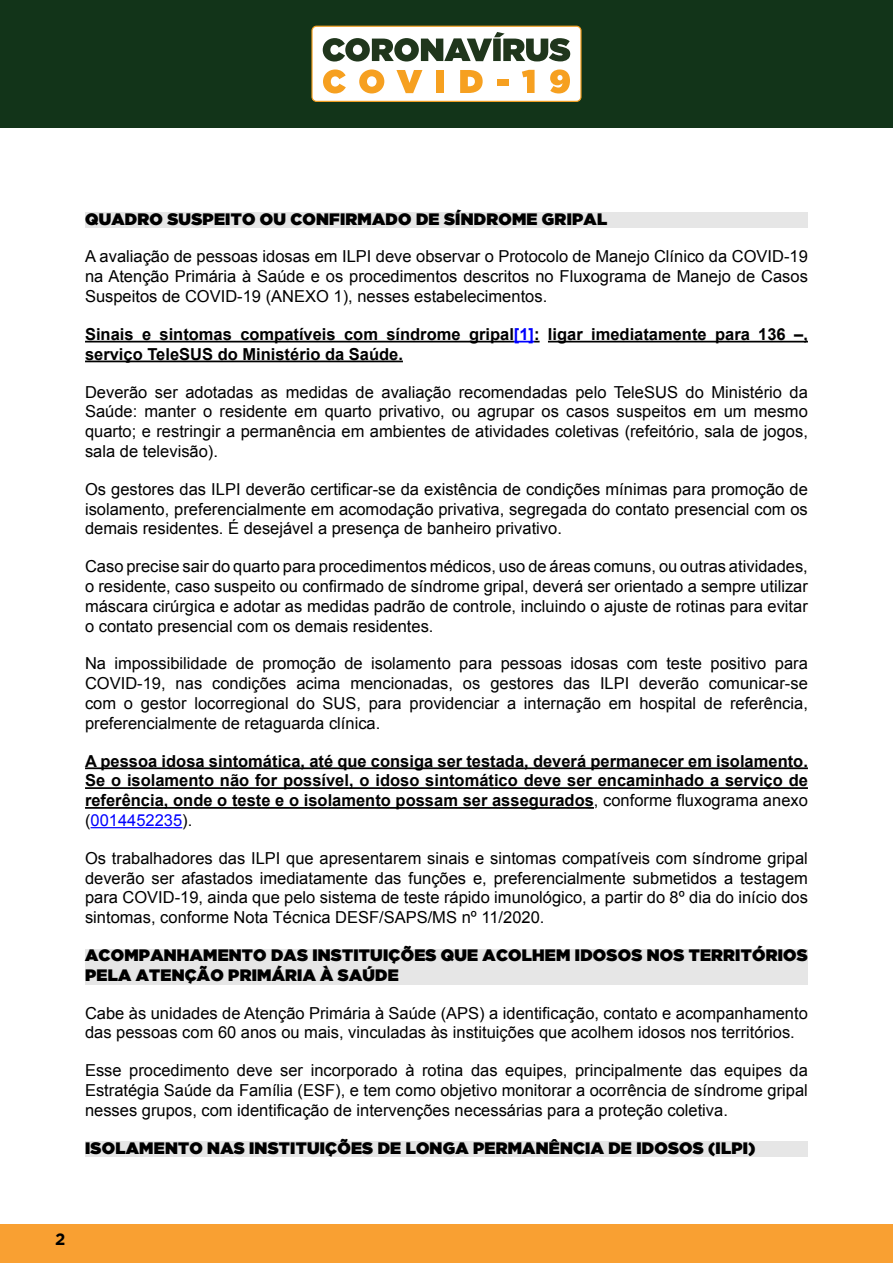
<style>
.page{position:relative;width:893px;height:1263px;background:#fff}
.page>*{position:absolute;margin:0;border:0;box-sizing:border-box;transform-origin:0 0}
.t1{font:16.5px/19.8px "Arial";color:#000;text-align:justify}
.t2{font:700 16.5px/19.8px "Arial";color:#000}
.t3{font:16.5px/19.8px "Gotham Ultra";letter-spacing:.015em;color:#000}
.t4{font:700 16.5px "Gotham";color:#000}
.s1{color:#00f}
.s2{font-weight:400}
.s3{font-weight:400;color:#00f}
</style>
<div class="page">
<div style="left:0;top:0;width:893px;height:128px;background:#123419"></div>
<div style="left:0;top:1225px;width:893px;height:38px;background:#f9a032"></div>
<svg style="left:311px;top:26px;width:271px;height:76px"></svg>
<div style="left:85px;top:213px;width:723px;height:15px;background:#e6e6e6"></div>
<hr style="left:85px;top:341px;width:429px;height:1px;background:#000">
<svg style="left:514px;top:341px;width:26px;height:1px"></svg>
<hr style="left:548px;top:341px;width:260px;height:1px;background:#000">
<hr style="left:85px;top:361px;width:318px;height:1px;background:#000">
<hr style="left:85px;top:767px;width:723px;height:2px;background:#000">
<hr style="left:85px;top:787px;width:723px;height:2px;background:#000">
<hr style="left:85px;top:807px;width:509px;height:2px;background:#000">
<hr style="left:91px;top:827px;width:91px;height:1px;background:#00f">
<div style="left:85px;top:949px;width:723px;height:35px;background:#e6e6e6"></div>
<div style="left:85px;top:1141px;width:723px;height:16px;background:#e6e6e6"></div>
<p class="t3" style="left:85px;top:209px;width:523px">QUADRO SUSPEITO OU CONFIRMADO DE SÍNDROME GRIPAL</p>
<p class="t1" style="left:85px;top:247px;width:724px">A avaliação de pessoas idosas em ILPI deve observar o Protocolo de Manejo Clínico da COVID-19 na Atenção Primária à Saúde e os procedimentos descritos no Fluxograma de Manejo de Casos Suspeitos de COVID-19 (ANEXO 1), nesses estabelecimentos.</p>
<p class="t2" style="left:85px;top:325px;width:724px">Sinais e sintomas compatíveis com síndrome gripal<span class="s1">[1]</span>: Iigar imediatamente para 136 –, serviço TeleSUS do Ministério da Saúde.</p>
<p class="t1" style="left:85px;top:382px;width:724px">Deverão ser adotadas as medidas de avaliação recomendadas pelo TeleSUS do Ministério da Saúde: manter o residente em quarto privativo, ou agrupar os casos suspeitos em um mesmo quarto; e restringir a permanência em ambientes de atividades coletivas (refeitório, sala de jogos, sala de televisão).</p>
<p class="t1" style="left:85px;top:479px;width:724px">Os gestores das ILPI deverão certificar-se da existência de condições mínimas para promoção de isolamento, preferencialmente em acomodação privativa, segregada do contato presencial com os demais residentes. É desejável a presença de banheiro privativo.</p>
<p class="t1" style="left:85px;top:557px;width:724px">Caso precise sair do quarto para procedimentos médicos, uso de áreas comuns, ou outras atividades, o residente, caso suspeito ou confirmado de síndrome gripal, deverá ser orientado a sempre utilizar máscara cirúrgica e adotar as medidas padrão de controle, incluindo o ajuste de rotinas para evitar o contato presencial com os demais residentes.</p>
<p class="t1" style="left:85px;top:654px;width:724px">Na impossibilidade de promoção de isolamento para pessoas idosas com teste positivo para COVID-19, nas condições acima mencionadas, os gestores das ILPI deverão comunicar-se com o gestor locorregional do SUS, para providenciar a internação em hospital de referência, preferencialmente de retaguarda clínica.</p>
<p class="t2" style="left:85px;top:751px;width:724px;text-align:justify">A pessoa idosa sintomática, até que consiga ser testada, deverá permanecer em isolamento.<br>Se o isolamento não for possível, o idoso sintomático deve ser encaminhado a serviço de referência, onde o teste e o isolamento possam ser assegurados<span class="s2">, conforme fluxograma anexo (</span><span class="s3">0014452235</span><span class="s2">).</span></p>
<p class="t1" style="left:85px;top:848px;width:724px">Os trabalhadores das ILPI que apresentarem sinais e sintomas compatíveis com síndrome gripal deverão ser afastados imediatamente das funções e, preferencialmente submetidos a testagem para COVID-19, ainda que pelo sistema de teste rápido imunológico, a partir do 8º dia do início dos sintomas, conforme Nota Técnica DESF/SAPS/MS nº 11/2020.</p>
<p class="t3" style="left:85px;top:945px;width:724px">ACOMPANHAMENTO DAS INSTITUIÇÕES QUE ACOLHEM IDOSOS NOS TERRITÓRIOS<br>PELA ATENÇÃO PRIMÁRIA À SAÚDE</p>
<p class="t1" style="left:85px;top:1003px;width:724px">Cabe às unidades de Atenção Primária à Saúde (APS) a identificação, contato e acompanhamento das pessoas com 60 anos ou mais, vinculadas às instituições que acolhem idosos nos territórios.</p>
<p class="t1" style="left:85px;top:1061px;width:724px">Esse procedimento deve ser incorporado à rotina das equipes, principalmente das equipes da Estratégia Saúde da Família (ESF), e tem como objetivo monitorar a ocorrência de síndrome gripal nesses grupos, com identificação de intervenções necessárias para a proteção coletiva.</p>
<p class="t3" style="left:85px;top:1137px;width:672px">ISOLAMENTO NAS INSTITUIÇÕES DE LONGA PERMANÊNCIA DE IDOSOS (ILPI)</p>
<p class="t4" style="left:55px;top:1229px;width:12px">2</p>
</div>
